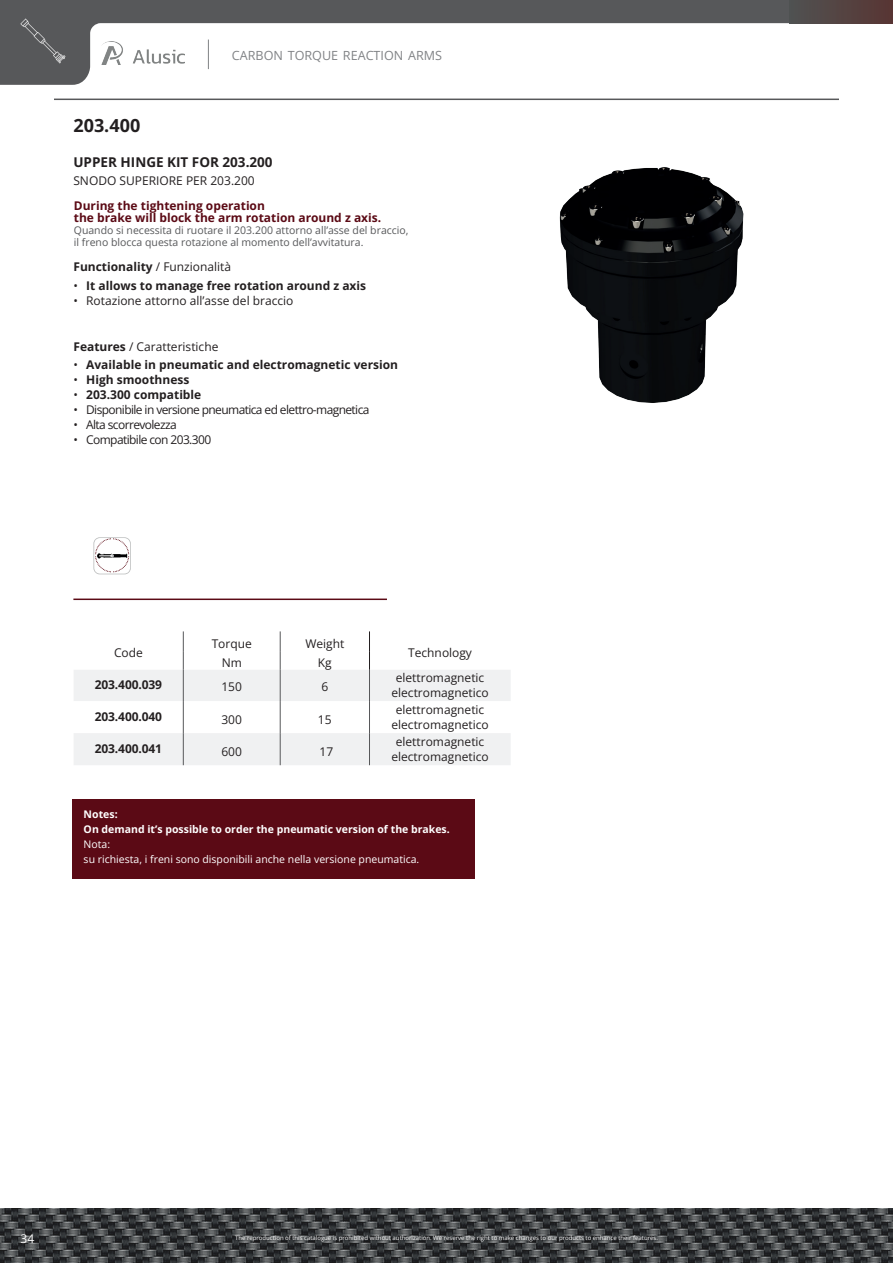
<style>
.page{position:relative;width:893px;height:1263px;background:#fff}
.page>*{position:absolute;margin:0;border:0;box-sizing:border-box;transform-origin:0 0}
.t1{font:700 18px "Open Sans";color:#231f20}
.t2{font:700 13.5px "Open Sans";color:#231f20}
.t3{font:12.6px "Open Sans";color:#808285}
.t4{font:12px/15px "Open Sans";color:#231f20;text-align:center}
.t5{font:700 12px "Open Sans";color:#231f20}
.t6{font:12px "Open Sans";letter-spacing:-.05em;color:#231f20}
.t7{font:700 12px/12px "Open Sans";color:#5b0a15}
.t8{font:12px "Open Sans";color:#fff}
.t9{font:10.5px/12px "Open Sans";color:#57585a}
.t10{font:10.5px/15px "Open Sans";color:#fff}
.t11{font:700 10.5px/15px "Open Sans";color:#fff}
.t12{font:6px "Open Sans";color:#fff}
.s1{font-weight:400}
.s2{font-weight:700}
</style>
<div class="page">
<img style="left:0;top:1209px;width:893px;height:54px">
<hr style="left:54px;top:99px;width:785px;height:1px;background:#57585a">
<svg style="left:0;top:0;width:893px;height:85px"></svg>
<img style="left:14px;top:13px;width:57px;height:56px">
<svg style="left:208px;top:40px;width:1px;height:29px"></svg>
<div style="left:73px;top:799px;width:402px;height:80px;background:#5b0a15"></div>
<img style="left:559px;top:167px;width:185px;height:236px">
<svg style="left:93px;top:537px;width:38px;height:37px"></svg>
<hr style="left:73px;top:598px;width:314px;height:2px;background:#5b0a15">
<svg style="left:74px;top:631px;width:437px;height:134px"></svg>
<div style="left:789px;top:0;width:104px;height:23px;background:linear-gradient(to right,#505252,#583533)"></div>
<h1 class="t1" style="left:73px;top:112px;width:68px">203.400</h1>
<p class="t3" style="left:232px;top:47px;width:212px">CARBON TORQU E REACTION ARMS</p>
<p class="t2" style="left:73px;top:153px;width:201px">UPPER HINGE KIT FOR 203.200</p>
<p class="t4" style="left:73px;top:173px;width:183px">SNODO SUPERIORE PER 203.200</p>
<p class="t7" style="left:74px;top:200px;width:309px">During the tightening operation<br>the brake will block the arm rotation around z axis.</p>
<p class="t9" style="left:74px;top:224px;width:336px">Quando si necessita di ruotare il 203.200 attorno all’asse del braccio, il freno blocca questa rotazione al momento dell’avvitatura.</p>
<p class="t5" style="left:73px;top:259px;width:159px">Functionality <span class="s1">/ Funzionalità</span></p>
<p class="t5" style="left:73px;top:277px;width:294px"><span class="s1">•</span> It allows to manage free rotation around z axis</p>
<p class="t4" style="left:73px;top:292px;width:222px">• Rotazione attorno all’asse del braccio</p>
<p class="t4" style="left:73px;top:338px;width:147px"><span class="s2">Features</span> / Caratteristiche</p>
<p class="t5" style="left:73px;top:356px;width:326px"><span class="s1">•</span> Available in pneumatic and electromagnetic version</p>
<p class="t5" style="left:73px;top:371px;width:117px"><span class="s1">•</span> High smoothness</p>
<p class="t5" style="left:73px;top:386px;width:129px"><span class="s1">•</span> 203.300 compatible</p>
<p class="t6" style="left:73px;top:401px;width:298px">• Disponibile in versione pneumatica ed elettro-magnetica</p>
<p class="t6" style="left:73px;top:416px;width:105px">• Alta scorrevolezza</p>
<p class="t6" style="left:73px;top:431px;width:139px">• Compatibile con 203.300</p>
<p class="t4" style="left:114px;top:645px;width:30px">Code</p>
<p class="t4" style="left:212px;top:635px;width:42px">Torque</p>
<p class="t4" style="left:305px;top:635px;width:40px">Weight</p>
<p class="t4" style="left:222px;top:655px;width:22px">Nm</p>
<p class="t4" style="left:318px;top:655px;width:15px">Kg</p>
<p class="t4" style="left:408px;top:645px;width:65px">Technology</p>
<p class="t5" style="left:95px;top:676px;width:69px">203.400.039</p>
<p class="t4" style="left:221px;top:679px;width:22px">150</p>
<p class="t4" style="left:321px;top:679px;width:8px">6</p>
<p class="t4" style="left:391px;top:670px;width:99px">elettromagnetic electromagnetico</p>
<p class="t5" style="left:95px;top:708px;width:69px">203.400.040</p>
<p class="t4" style="left:221px;top:711px;width:22px">300</p>
<p class="t4" style="left:318px;top:711px;width:15px">15</p>
<p class="t4" style="left:391px;top:702px;width:99px">elettromagnetic electromagnetico</p>
<p class="t5" style="left:95px;top:741px;width:69px">203.400.041</p>
<p class="t4" style="left:221px;top:743px;width:22px">600</p>
<p class="t4" style="left:319px;top:743px;width:15px">17</p>
<p class="t4" style="left:391px;top:734px;width:99px">elettromagnetic electromagnetico</p>
<p class="t11" style="left:84px;top:806px;width:368px">Notes:<br>On demand it’s possible to order the pneumatic version of the brakes.</p>
<p class="t10" style="left:84px;top:836px;width:337px">Nota:<br>su richiesta, i freni sono disponibili anche nella versione pneumatica.</p>
<p class="t8" style="left:21px;top:1230px;width:15px">34</p>
<p class="t12" style="left:235px;top:1233px;width:424px">The reproduction of this catalogue is prohibited without authorization. We reserve the right to make changes to our products to enhance their features.</p>
</div>
